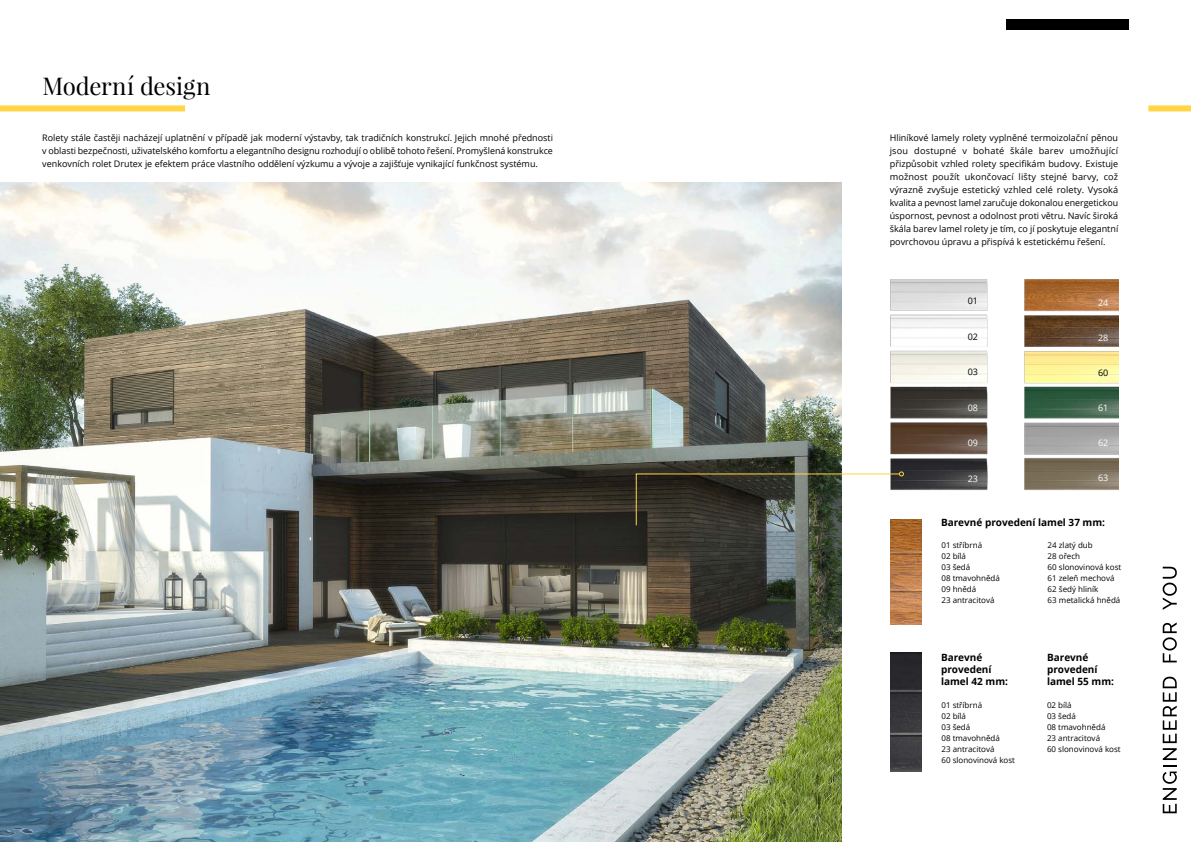
<style>
.page{position:relative;width:1191px;height:842px;background:#fff}
.page>*{position:absolute;margin:0;border:0;box-sizing:border-box;transform-origin:0 0}
.t1{font:24px "Playfair Display";letter-spacing:-.005em;color:#000}
.t2{font:700 10px/12px "Open Sans";color:#000}
.t3{font:9px/13px "Open Sans";color:#000;text-align:justify}
.t4{font:9px "Open Sans";color:#fff}
.t5{font:8px/11px "Open Sans";color:#000}
</style>
<div class="page">
<img style="left:890px;top:279px;width:228px;height:211px">
<img style="left:0;top:182px;width:841px;height:660px">
<svg style="left:635px;top:471px;width:269px;height:55px"></svg>
<img style="left:890px;top:519px;width:31px;height:105px">
<img style="left:890px;top:653px;width:31px;height:119px">
<svg style="left:1162px;top:677px;width:14px;height:136px"></svg>
<svg style="left:1162px;top:622px;width:14px;height:40px"></svg>
<svg style="left:1162px;top:567px;width:14px;height:43px"></svg>
<div style="left:0;top:105px;width:185px;height:6px;background:#ffd544"></div>
<div style="left:1148px;top:105px;width:43px;height:6px;background:#ffd544"></div>
<div style="left:1006px;top:19px;width:122px;height:10px;background:#000"></div>
<h1 class="t1" style="left:43px;top:71px;width:169px">Moderní design</h1>
<p class="t3" style="left:42px;top:131px;width:512px">Rolety stále častěji nacházejí uplatnění v případě jak moderní výstavby, tak tradičních konstrukcí. Jejich mnohé přednosti v oblasti bezpečnosti, uživatelského komfortu a elegantního designu rozhodují o oblibě tohoto řešení. Promyšlená konstrukce venkovních rolet Drutex je efektem práce vlastního oddělení výzkumu a vývoje a zajišťuje vynikající funkčnost systému.</p>
<p class="t3" style="left:889px;top:131px;width:230px">Hliníkové lamely rolety vyplněné termoizolační pěnou jsou dostupné v bohaté škále barev umožňující přizpůsobit vzhled rolety specifikám budovy. Existuje možnost použít ukončovací lišty stejné barvy, což výrazně zvyšuje estetický vzhled celé rolety. Vysoká kvalita a pevnost lamel zaručuje dokonalou energetickou úspornost, pevnost a odolnost proti větru. Navíc široká škála barev lamel rolety je tím, co jí poskytuje elegantní povrchovou úpravu a přispívá k estetickému řešení.</p>
<p class="t3" style="left:967px;top:294px;width:12px">01</p>
<p class="t4" style="left:1098px;top:296px;width:12px">24</p>
<p class="t3" style="left:967px;top:330px;width:12px">02</p>
<p class="t4" style="left:1098px;top:331px;width:12px">28</p>
<p class="t3" style="left:967px;top:365px;width:12px">03</p>
<p class="t3" style="left:1098px;top:366px;width:12px">60</p>
<p class="t4" style="left:967px;top:401px;width:12px">08</p>
<p class="t4" style="left:1098px;top:401px;width:12px">61</p>
<p class="t4" style="left:967px;top:437px;width:12px">09</p>
<p class="t4" style="left:1098px;top:436px;width:12px">62</p>
<p class="t4" style="left:967px;top:472px;width:12px">23</p>
<p class="t4" style="left:1098px;top:471px;width:12px">63</p>
<p class="t2" style="left:941px;top:516px;width:166px">Barevné provedení lamel 37 mm:</p>
<p class="t5" style="left:941px;top:539px;width:60px">01 stříbrná<br>02 bílá<br>03 šedá<br>08 tmavohnědá<br>09 hnědá<br>23 antracitová</p>
<p class="t5" style="left:1047px;top:540px;width:75px">24 zlatý dub<br>28 ořech<br>60 slonovinová kost<br>61 zeleň mechová<br>62 šedý hliník<br>63 metalická hnědá</p>
<p class="t2" style="left:941px;top:651px;width:68px">Barevné provedení lamel 42 mm:</p>
<p class="t2" style="left:1047px;top:651px;width:68px">Barevné provedení lamel 55 mm:</p>
<p class="t5" style="left:941px;top:699px;width:75px">01 stříbrná<br>02 bílá<br>03 šedá<br>08 tmavohnědá<br>23 antracitová<br>60 slonovinová kost</p>
<p class="t5" style="left:1047px;top:699px;width:75px">02 bílá<br>03 šedá<br>08 tmavohnědá<br>23 antracitová<br>60 slonovinová kost</p>
</div>
